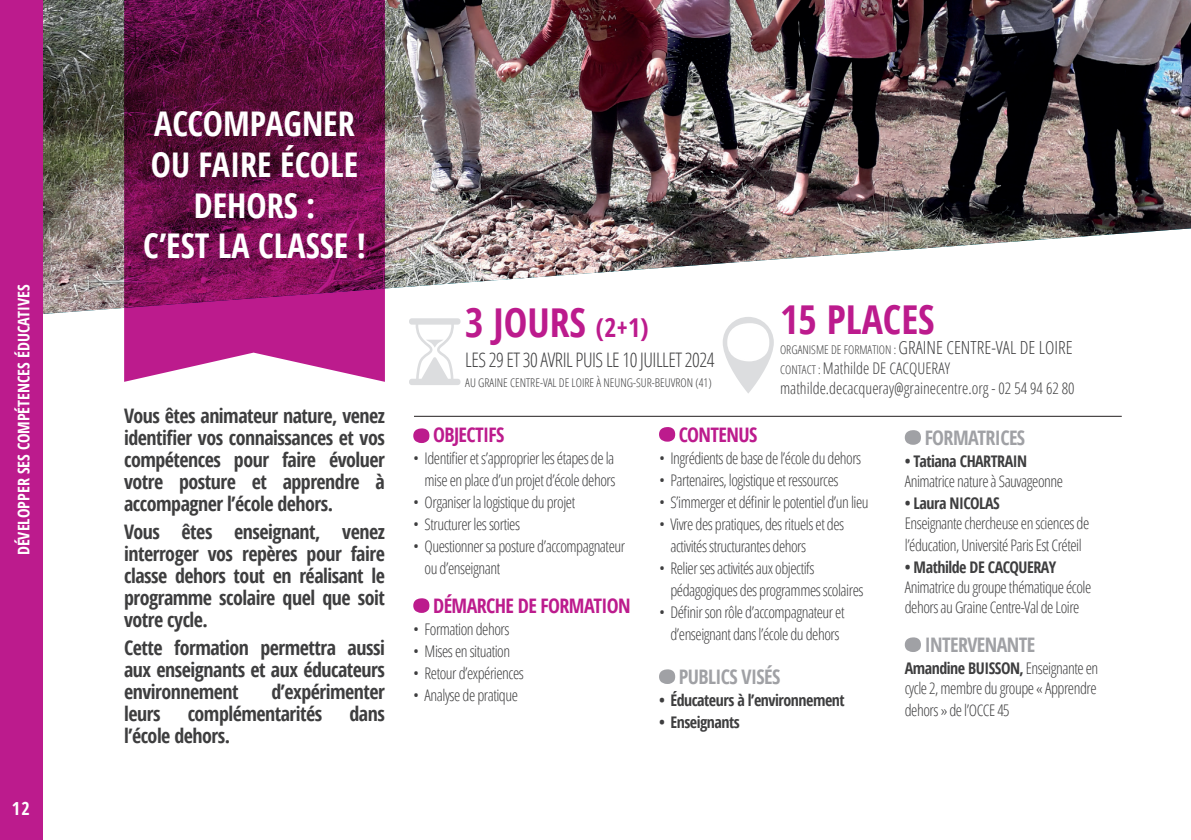
<style>
.page{position:relative;width:1191px;height:840px;background:#fff}
.page>*{position:absolute;margin:0;border:0;box-sizing:border-box;transform-origin:0 0}
.t1{font:700 condensed 39.8px "Open Sans";color:#bc1b8d}
.t2{font:700 condensed 34px/40.8px "Open Sans";color:#fff;text-align:center}
.t3{font:700 condensed 20px/22px "Open Sans";letter-spacing:-.025em;color:#3e3e3f;text-align:justify}
.t4{font:700 condensed 20px "Open Sans";letter-spacing:-.03em;color:#bc1b8d}
.t5{font:700 condensed 20px "Open Sans";letter-spacing:-.03em;color:#a0a1a5}
.t6{font:300 condensed 20px "Open Sans";letter-spacing:-.025em;color:#3e3e3f}
.t7{font:300 condensed 18px "Open Sans";color:#3e3e3f}
.t8{font:700 condensed 18px "Open Sans";color:#fff}
.t9{font:300 condensed 16px/22px "Open Sans";letter-spacing:-.03em;color:#3e3e3f}
.t10{font:700 condensed 16px "Open Sans";letter-spacing:-.03em;color:#3e3e3f}
.t11{font:300 condensed 16px/20px "Open Sans";color:#3e3e3f}
.t12{font:700 condensed 16px "Open Sans";color:#fff}
.t13{font:300 condensed 12px "Open Sans";color:#3e3e3f}
.s1{font-size:12px}
.s2{font-size:26px}
.s3{font-weight:700}
</style>
<div class="page">
<svg style="left:723px;top:317px;width:51px;height:76px"></svg>
<svg style="left:409px;top:318px;width:51px;height:67px"></svg>
<img style="left:43px;top:0;width:1148px;height:314px">
<hr style="left:414px;top:415px;width:707px;height:1px;background:#231f20">
<svg style="left:124px;top:0;width:261px;height:381px;background:#7b1958"></svg>
<div style="left:0;top:0;width:43px;height:839px;background:#bc1b8d"></div>
<svg style="left:413px;top:428px;width:16px;height:15px"></svg>
<svg style="left:413px;top:598px;width:16px;height:14px"></svg>
<svg style="left:659px;top:427px;width:16px;height:14px"></svg>
<svg style="left:659px;top:669px;width:16px;height:14px"></svg>
<svg style="left:904px;top:430px;width:17px;height:14px"></svg>
<svg style="left:904px;top:637px;width:17px;height:14px"></svg>
<p class="t12" style="left:13px;top:555px;width:272px;rotate:-90deg">DÉVELOPPER SES COMPÉTENCES ÉDUCATIVES</p>
<p class="t8" style="left:12px;top:795px;width:20px">12</p>
<h2 class="t2" style="left:143px;top:102px;width:224px">ACCOMPAGNER<br>OU FAIRE ÉCOLE<br>DEHORS :<br>C’EST LA CLASSE !</h2>
<p class="t3" style="left:124px;top:404px;width:262px">Vous êtes animateur nature, venez identifier vos connaissances et vos compétences pour faire évoluer votre posture et apprendre à accompagner l’école dehors.</p>
<p class="t3" style="left:124px;top:520px;width:262px">Vous êtes enseignant, venez interroger vos repères pour faire classe dehors tout en réalisant le programme scolaire quel que soit votre cycle.</p>
<p class="t3" style="left:124px;top:636px;width:262px">Cette formation permettra aussi aux enseignants et aux éducateurs environnement</p>
<p class="t3" style="left:271px;top:680px;width:115px">d’expérimenter</p>
<p class="t3" style="left:124px;top:702px;width:38px">leurs</p>
<p class="t3" style="left:188px;top:702px;width:136px">complémentarités</p>
<p class="t3" style="left:349px;top:702px;width:37px">dans</p>
<p class="t3" style="left:124px;top:724px;width:108px">l’école dehors.</p>
<h1 class="t1" style="left:780px;top:292px;width:156px">15 PLACES</h1>
<p class="t7" style="left:780px;top:335px;width:294px"><span class="s1">ORGANISME DE FORMATION :</span> GRAINE CENTRE-VAL DE LOIRE</p>
<p class="t11" style="left:780px;top:357px;width:296px"><span class="s1">CONTACT :</span> Mathilde DE CACQUERAY mathilde.decacqueray@grainecentre.org - 02 54 94 62 80</p>
<h1 class="t1" style="left:465px;top:295px;width:185px">3 JOURS <span class="s2">(2+1)</span></h1>
<p class="t6" style="left:465px;top:346px;width:251px">LES 29 ET 30 AVRIL PUIS LE 10 JUILLET 2024</p>
<p class="t13" style="left:465px;top:374px;width:248px">AU GRAINE CENTRE-VAL DE LOIRE À NEUNG-SUR-BEUVRON (41)</p>
<p class="t4" style="left:433px;top:420px;width:73px">OBJECTIFS</p>
<p class="t9" style="left:413px;top:446px;width:204px;text-align:right">• Identifier et s’approprier les étapes de la mise en place d’un projet d’école dehors</p>
<p class="t9" style="left:413px;top:490px;width:163px">• Organiser la logistique du projet</p>
<p class="t9" style="left:413px;top:512px;width:108px">• Structurer les sorties</p>
<p class="t9" style="left:424px;top:534px;width:202px;text-indent:-11px">• Questionner sa posture d’accompagnateur ou d’enseignant</p>
<p class="t4" style="left:433px;top:591px;width:199px">DÉMARCHE DE FORMATION</p>
<p class="t9" style="left:413px;top:617px;width:98px">• Formation dehors</p>
<p class="t9" style="left:413px;top:639px;width:98px">• Mises en situation</p>
<p class="t9" style="left:413px;top:661px;width:112px">• Retour d’expériences</p>
<p class="t9" style="left:413px;top:683px;width:106px">• Analyse de pratique</p>
<p class="t4" style="left:679px;top:420px;width:80px">CONTENUS</p>
<p class="t9" style="left:659px;top:446px;width:204px">• Ingrédients de base de l’école du dehors</p>
<p class="t9" style="left:659px;top:468px;width:181px">• Partenaires, logistique et ressources</p>
<p class="t9" style="left:659px;top:490px;width:211px">• S’immerger et définir le potentiel d’un lieu</p>
<p class="t9" style="left:670px;top:512px;width:175px;text-indent:-11px">• Vivre des pratiques, des rituels et des activités structurantes dehors</p>
<p class="t9" style="left:670px;top:556px;width:195px;text-indent:-11px">• Relier ses activités aux objectifs pédagogiques des programmes scolaires</p>
<p class="t9" style="left:659px;top:600px;width:187px;text-align:center">• Définir son rôle d’accompagnateur et d’enseignant dans l’école du dehors</p>
<p class="t5" style="left:679px;top:662px;width:103px">PUBLICS VISÉS</p>
<p class="t10" style="left:659px;top:688px;width:187px">• Éducateurs à l’environnement</p>
<p class="t10" style="left:659px;top:710px;width:82px">• Enseignants</p>
<p class="t5" style="left:924px;top:423px;width:102px">FORMATRICES</p>
<p class="t10" style="left:904px;top:449px;width:124px">• Tatiana CHARTRAIN</p>
<p class="t9" style="left:904px;top:469px;width:160px">Animatrice nature à Sauvageonne</p>
<p class="t10" style="left:904px;top:491px;width:97px">• Laura NICOLAS</p>
<p class="t9" style="left:904px;top:511px;width:186px">Enseignante chercheuse en sciences de l’éducation, Université Paris Est Créteil</p>
<p class="t10" style="left:904px;top:555px;width:153px">• Mathilde DE CACQUERAY</p>
<p class="t9" style="left:904px;top:576px;width:188px;line-height:20px">Animatrice du groupe thématique école dehors au Graine Centre-Val de Loire</p>
<p class="t5" style="left:924px;top:630px;width:112px">INTERVENANTE</p>
<p class="t9" style="left:904px;top:657px;width:195px;line-height:20px"><span class="s3">Amandine BUISSON,</span> Enseignante en cycle 2, membre du groupe « Apprendre</p>
<p class="t9" style="left:904px;top:698px;width:106px">dehors » de l’OCCE 45</p>
</div>
